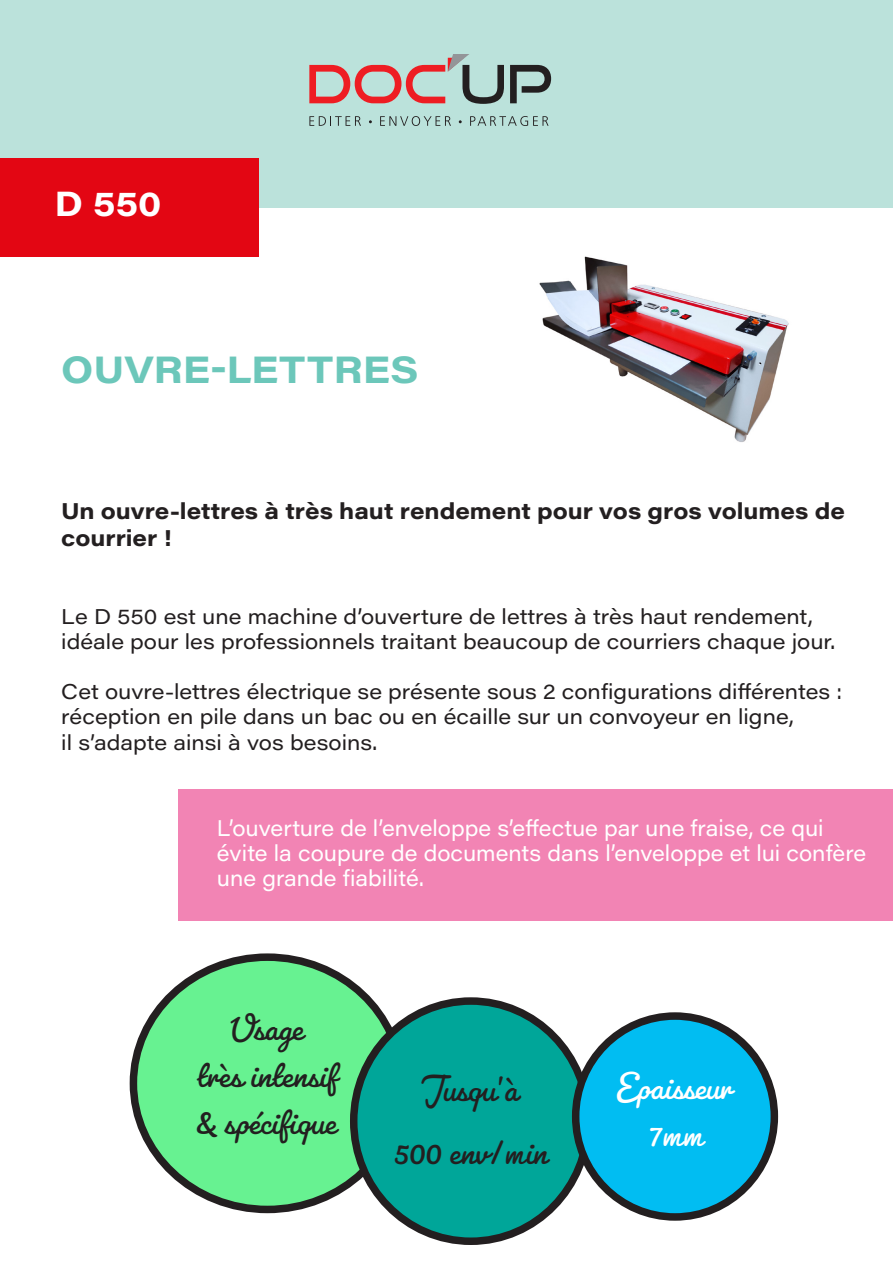
<style>
.page{position:relative;width:893px;height:1263px;background:#fff}
.page>*{position:absolute;margin:0;border:0;box-sizing:border-box;transform-origin:0 0}
.t1{font:39px/46.8px "Pacifico";color:#231f20;text-align:center}
.t2{font:39px/46.8px "Pacifico";color:#fff;text-align:center}
.t3{font:700 37.5px "Acumin Pro Wide";letter-spacing:.005em;color:#6cc7ba}
.t4{font:700 34.5px "Acumin Pro Wide";color:#fff}
.t5{font:700 22.5px/27px "Acumin Pro Wide";color:#231f20}
.t6{font:22.2px/25.2px "Acumin Pro Wide";color:#fff;scale:.94 1}
.t7{font:21px/25.2px "Acumin Pro Wide";color:#231f20}
</style>
<div class="page">
<div style="left:1px;top:0;width:892px;height:207px;background:#bbe2db"></div>
<div style="left:0;top:158px;width:259px;height:99px;background:#e30613"></div>
<svg style="left:510px;top:65px;width:41px;height:38px"></svg>
<svg style="left:309px;top:54px;width:195px;height:50px"></svg>
<svg style="left:309px;top:116px;width:52px;height:10px"></svg>
<svg style="left:380px;top:116px;width:71px;height:10px"></svg>
<svg style="left:470px;top:116px;width:79px;height:10px"></svg>
<img style="left:539px;top:256px;width:250px;height:186px">
<div style="left:179px;top:789px;width:714px;height:131px;background:#f284b4"></div>
<div style="left:133px;top:957px;width:268px;height:252px;background:#67f291;border-radius:50%"></div>
<div style="left:130px;top:953px;width:275px;height:260px;border:8px solid #231f20;border-radius:50%"></div>
<div style="left:354px;top:1001px;width:234px;height:240px;background:#00a699;border-radius:50%"></div>
<div style="left:350px;top:997px;width:242px;height:248px;border:8px solid #231f20;border-radius:50%"></div>
<div style="left:576px;top:1016px;width:198px;height:201px;background:#01bdf2;border-radius:50%"></div>
<div style="left:572px;top:1012px;width:206px;height:209px;border:8px solid #231f20;border-radius:50%"></div>
<p class="t4" style="left:55px;top:179px;width:108px">D 550</p>
<p class="t3" style="left:61px;top:342px;width:359px">OUVRE-LETTRES</p>
<p class="t5" style="left:61px;top:496px;width:785px">Un ouvre-lettres à très haut rendement pour vos gros volumes de courrier !</p>
<p class="t7" style="left:61px;top:602px;width:775px">Le D 550 est une machine d’ouverture de lettres à très haut rendement, idéale pour les professionnels traitant beaucoup de courriers chaque jour.</p>
<p class="t7" style="left:61px;top:678px;width:782px">Cet ouvre-lettres électrique se présente sous 2 configurations différentes : réception en pile dans un bac ou en écaille sur un convoyeur en ligne,</p>
<p class="t7" style="left:61px;top:728px;width:317px">il s’adapte ainsi à vos besoins.</p>
<p class="t6" style="left:217px;top:814px;width:692px">L’ouverture de l’enveloppe s’effectue par une fraise, ce qui évite la coupure de documents dans l’enveloppe et lui confère une grande fiabilité.</p>
<p class="t1" style="left:196px;top:1003px;width:143px">Usage<br>très intensif &amp; spécifique</p>
<p class="t1" style="left:393px;top:1055px;width:156px;line-height:63px">Jusqu’à<br>500 env/min</p>
<p class="t2" style="left:616px;top:1062px;width:118px">Epaisseur<br>7mm</p>
</div>
